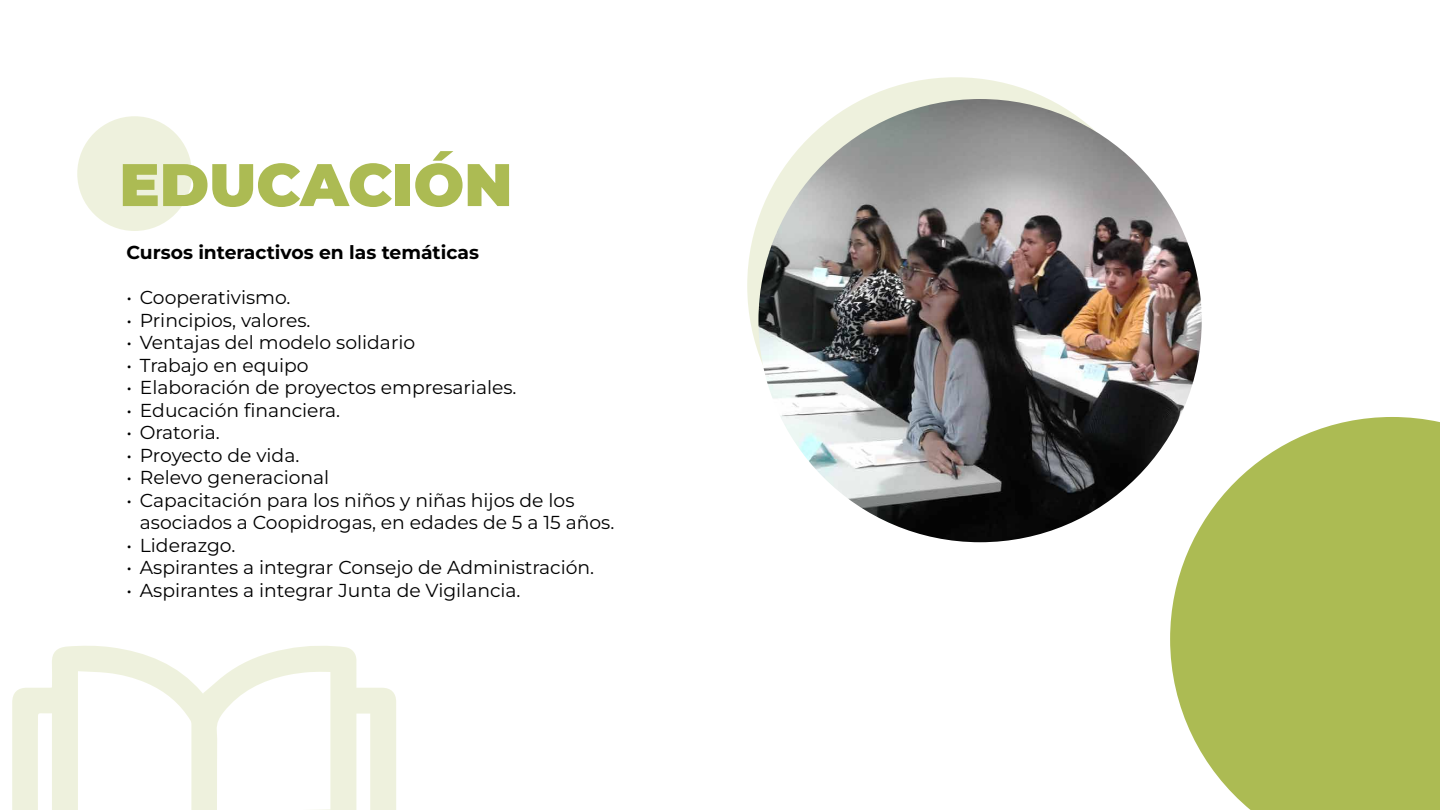
<style>
.page{position:relative;width:1440px;height:810px;background:#fff}
.page>*{position:absolute;margin:0;border:0;box-sizing:border-box;transform-origin:0 0}
.t1{font:900 59.93px "Montserrat";color:#acbb53}
.t2{font:18.75px/22.5px "Montserrat";color:#000}
.t3{font:700 18.75px "Montserrat";color:#000}
</style>
<div class="page">
<div style="left:747px;top:77px;width:417px;height:417px;background:#eef1dd;border-radius:50%"></div>
<img style="left:758px;top:99px;width:444px;height:443px;border-radius:222px">
<svg style="left:1170px;top:417px;width:270px;height:393px;fill:#acbb53"></svg>
<svg style="left:12px;top:646px;width:384px;height:164px"></svg>
<div style="left:77px;top:116px;width:115px;height:115px;background:#eef1dd;border-radius:50%"></div>
<h1 class="t1" style="left:119px;top:145px;width:395px">EDUCACIÓN</h1>
<p class="t3" style="left:126px;top:240px;width:354px">Cursos interactivos en las temáticas</p>
<p class="t2" style="left:126px;top:286px;width:166px">• Cooperativismo.</p>
<p class="t2" style="left:126px;top:308px;width:186px">• Principios, valores.</p>
<p class="t2" style="left:126px;top:331px;width:290px">• Ventajas del modelo solidario</p>
<p class="t2" style="left:126px;top:353px;width:184px">• Trabajo en equipo</p>
<p class="t2" style="left:126px;top:376px;width:392px">• Elaboración de proyectos empresariales.</p>
<p class="t2" style="left:126px;top:398px;width:215px">• Educación financiera.</p>
<p class="t2" style="left:126px;top:421px;width:95px">• Oratoria.</p>
<p class="t2" style="left:126px;top:443px;width:174px">• Proyecto de vida.</p>
<p class="t2" style="left:126px;top:466px;width:204px">• Relevo generacional</p>
<p class="t2" style="left:140px;top:488px;width:476px;text-indent:-14px">• Capacitación para los niños y niñas hijos de los asociados a Coopidrogas, en edades de 5 a 15 años.</p>
<p class="t2" style="left:126px;top:533px;width:111px">• Liderazgo.</p>
<p class="t2" style="left:126px;top:556px;width:469px">• Aspirantes a integrar Consejo de Administración.</p>
<p class="t2" style="left:126px;top:578px;width:396px">• Aspirantes a integrar Junta de Vigilancia.</p>
</div>
